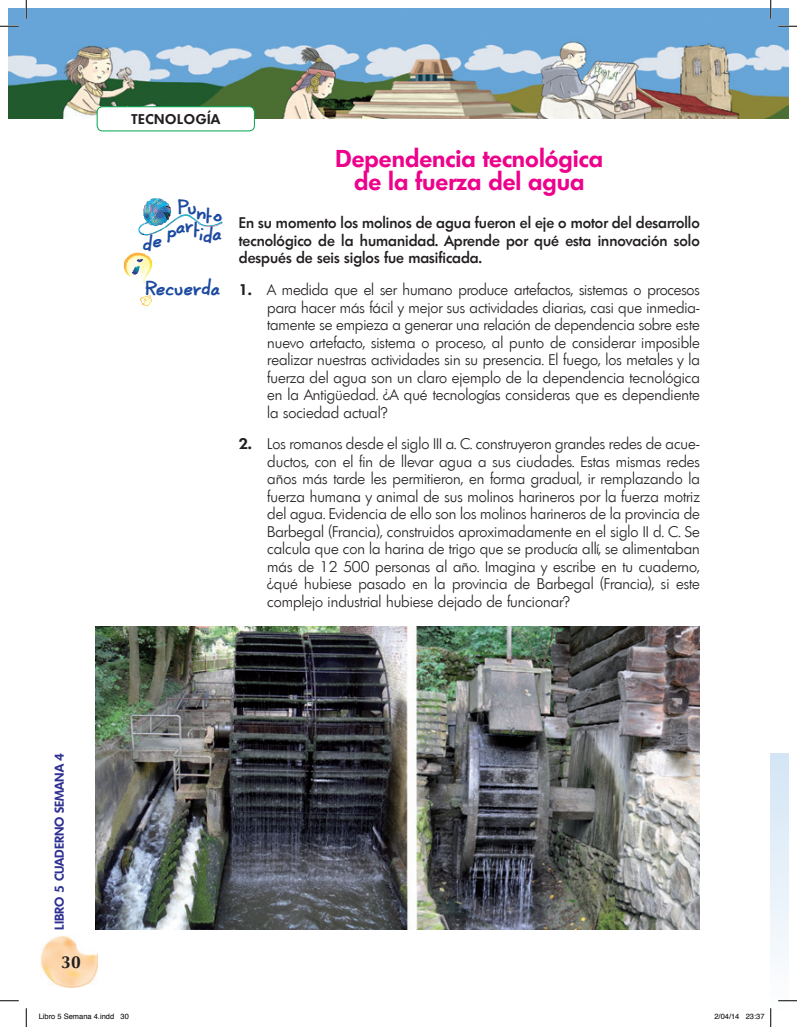
<style>
.page{position:relative;width:797px;height:1027px;background:#fff}
.page>*{position:absolute;margin:0;border:0;box-sizing:border-box;transform-origin:0 0}
.t1{font:600 23.75px/22.5px "Limerick";color:#ed028c;text-align:center}
.t2{font:700 17.5px "Optima";color:#231f20}
.t3{font:300 15px/17.5px "Limerick";color:#231f20;text-align:justify}
.t4{font:500 15px/17.5px "Limerick";color:#231f20;text-align:justify}
.t5{font:15px "Coert Schrift Dik";color:#1d4a9f}
.t6{font:600 13.75px "Limerick";letter-spacing:.05em;color:#231f20}
.t7{font:600 12.5px "Limerick";color:#2e3092}
.t8{font:7.5px "Helvetica";color:#000}
.s1{font-weight:600}
</style>
<div class="page">
<img style="left:41px;top:936px;width:57px;height:51px">
<div style="left:770px;top:753px;width:18px;height:265px;background:linear-gradient(to bottom,#d4e5f5,#fefefe)"></div>
<img style="left:9px;top:9px;width:779px;height:109px">
<img style="left:138px;top:198px;width:85px;height:38px">
<svg style="left:140px;top:295px;width:12px;height:11px"></svg>
<svg style="left:123px;top:253px;width:28px;height:31px"></svg>
<img style="left:95px;top:627px;width:605px;height:303px">
<div style="left:97px;top:107px;width:157px;height:24px;background:#fff;border-radius:5px"></div>
<div style="left:97px;top:106px;width:158px;height:25px;border:1px solid #00a54f;border-radius:5px"></div>
<svg style="left:0;top:25px;width:19px;height:2px"></svg>
<svg style="left:778px;top:25px;width:19px;height:2px"></svg>
<svg style="left:0;top:1000px;width:19px;height:1px"></svg>
<svg style="left:778px;top:1000px;width:19px;height:1px"></svg>
<svg style="left:25px;top:0;width:2px;height:19px"></svg>
<svg style="left:25px;top:1008px;width:2px;height:19px"></svg>
<svg style="left:770px;top:0;width:1px;height:19px"></svg>
<svg style="left:770px;top:1008px;width:1px;height:19px"></svg>
<p class="t6" style="left:131px;top:111px;width:90px">TECNOLOGÍA</p>
<p class="t5" style="left:178px;top:206px;width:46px">P nto</p>
<p class="t5" style="left:188px;top:200px;width:11px">u</p>
<p class="t5" style="left:168px;top:221px;width:20px">pa</p>
<p class="t5" style="left:194px;top:226px;width:30px">tda</p>
<p class="t5" style="left:186px;top:218px;width:10px">r</p>
<p class="t5" style="left:200px;top:227px;width:6px">i</p>
<p class="t5" style="left:143px;top:237px;width:11px">d</p>
<p class="t5" style="left:146px;top:281px;width:77px">Recuerda</p>
<p class="t5" style="left:153px;top:233px;width:11px">e</p>
<h1 class="t1" style="left:335px;top:147px;width:269px">Dependencia tecnológica de la fuerza del agua</h1>
<p class="t4" style="left:239px;top:214px;width:462px">En su momento los molinos de agua fueron el eje o motor del desarrollo tecnológico de la humanidad. Aprende por qué esta innovación solo después de seis siglos fue masificada.</p>
<p class="t3" style="left:267px;top:281px;width:434px;text-indent:-28px"><span class="s1">1.</span> A medida que el ser humano produce artefactos, sistemas o procesos para hacer más fácil y mejor sus actividades diarias, casi que inmedia&shy;tamente se empieza a generar una relación de dependencia sobre este nuevo artefacto, sistema o proceso, al punto de considerar imposible realizar nuestras actividades sin su presencia. El fuego, los metales y la fuerza del agua son un claro ejemplo de la dependencia tecnológica en la Antigüedad. ¿A qué tecnologías consideras que es dependiente la sociedad actual?</p>
<p class="t3" style="left:267px;top:435px;width:434px;text-indent:-28px"><span class="s1">2.</span> Los romanos desde el siglo III a. C. construyeron grandes redes de acue&shy;ductos, con el fin de llevar agua a sus ciudades. Estas mismas redes años más tarde les permitieron, en forma gradual, ir remplazando la fuerza humana y animal de sus molinos harineros por la fuerza motriz del agua. Evidencia de ello son los molinos harineros de la provincia de Barbegal (Francia), construidos aproximadamente en el siglo II d. C. Se calcula que con la harina de trigo que se producía allí, se alimentaban más de 12 500 personas al año. Imagina y escribe en tu cuaderno, ¿qué hubiese pasado en la provincia de Barbegal (Francia), si este complejo industrial hubiese dejado de funcionar?</p>
<p class="t7" style="left:51px;top:930px;width:179px;rotate:-90deg">LIBRO 5 CUADERNO SEMANA 4</p>
<p class="t2" style="left:61px;top:952px;width:21px">30</p>
<p class="t8" style="left:39px;top:1011px;width:92px">Libro 5 Semana 4.indd 30</p>
<p class="t8" style="left:714px;top:1011px;width:52px">2/04/14 23:37</p>
</div>
